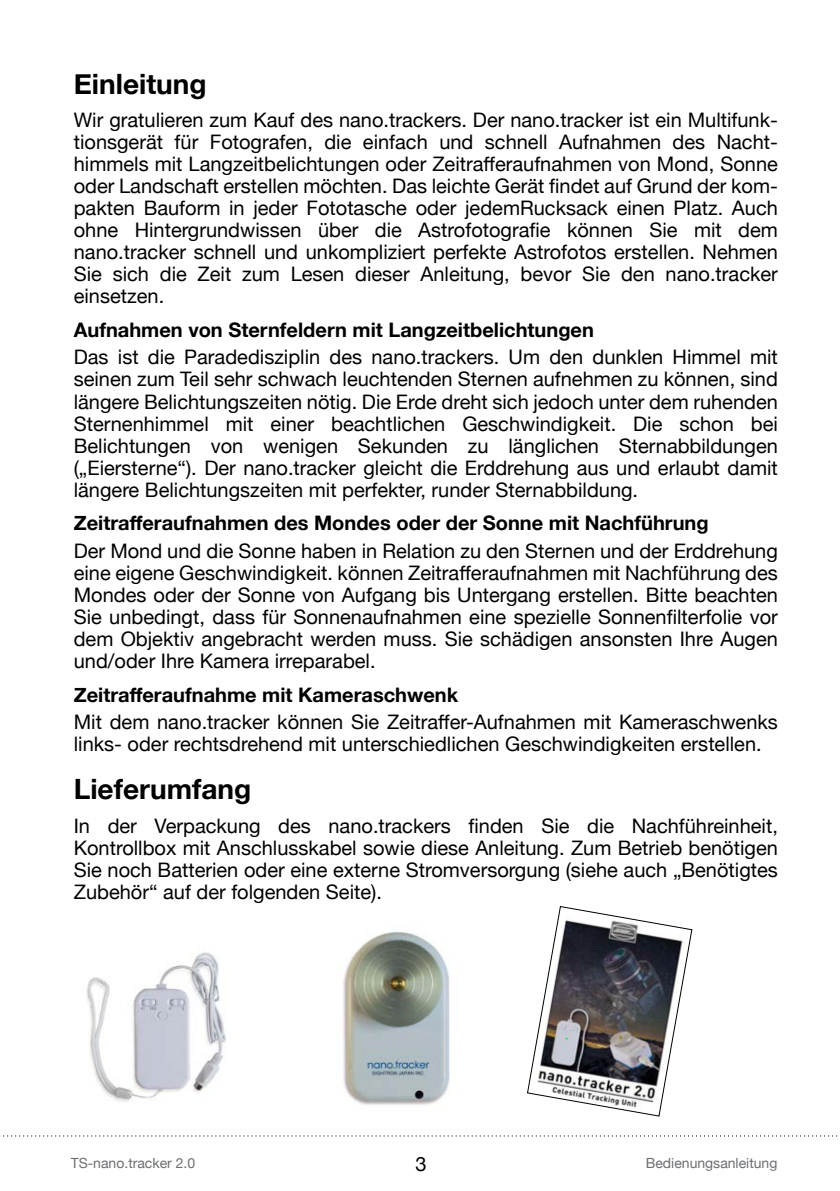
<style>
.page{position:relative;width:840px;height:1191px;background:#fff}
.page>*{position:absolute;margin:0;border:0;box-sizing:border-box;transform-origin:0 0}
.t1{font:700 28px "Helvetica Neue";color:#000}
.t2{font:20px/22px "Helvetica Neue";color:#000;text-align:justify}
.t3{font:700 20px "Helvetica Neue";color:#000}
.t4{font:14px "Helvetica Neue";color:#6c6e71}
</style>
<div class="page">
<img style="left:87px;top:952px;width:139px;height:150px">
<img style="left:343px;top:931px;width:107px;height:174px">
<svg style="left:527px;top:906px;width:165px;height:211px"></svg>
<svg style="left:0;top:1135px;width:838px;height:2px"></svg>
<h1 class="t1" style="left:74px;top:66px;width:134px">Einleitung</h1>
<p class="t2" style="left:74px;top:109px;width:705px">Wir gratulieren zum Kauf des nano.trackers. Der nano.tracker ist ein Multifunk&shy;tionsgerät für Fotografen, die einfach und schnell Aufnahmen des Nacht&shy;himmels mit Langzeitbelichtungen oder Zeitrafferaufnahmen von Mond, Sonne oder Landschaft erstellen möchten. Das leichte Gerät findet auf Grund der kom&shy;pakten Bauform in jeder Fototasche oder jedemRucksack einen Platz. Auch ohne Hintergrundwissen über die Astrofotografie können Sie mit dem nano.tracker schnell und unkompliziert perfekte Astrofotos erstellen. Nehmen Sie sich die Zeit zum Lesen dieser Anleitung, bevor Sie den nano.tracker einsetzen.</p>
<p class="t3" style="left:74px;top:317px;width:521px">Aufnahmen von Sternfeldern mit Langzeitbelichtungen</p>
<p class="t2" style="left:74px;top:346px;width:705px">Das ist die Paradedisziplin des nano.trackers. Um den dunklen Himmel mit seinen zum Teil sehr schwach leuchtenden Sternen aufnehmen zu können, sind längere Belichtungszeiten nötig. Die Erde dreht sich jedoch unter dem ruhenden Sternenhimmel mit einer beachtlichen Geschwindigkeit. Die schon bei Belichtungen von wenigen Sekunden zu länglichen Sternabbildungen („Eiersterne“). Der nano.tracker gleicht die Erddrehung aus und erlaubt damit längere Belichtungszeiten mit perfekter, runder Sternabbildung.</p>
<p class="t3" style="left:74px;top:511px;width:636px">Zeitrafferaufnahmen des Mondes oder der Sonne mit Nachführung</p>
<p class="t2" style="left:74px;top:539px;width:705px">Der Mond und die Sonne haben in Relation zu den Sternen und der Erddrehung eine eigene Geschwindigkeit. können Zeitrafferaufnahmen mit Nachführung des Mondes oder der Sonne von Aufgang bis Untergang erstellen. Bitte beachten Sie unbedingt, dass für Sonnenaufnahmen eine spezielle Sonnenfilterfolie vor dem Objektiv angebracht werden muss. Sie schädigen ansonsten Ihre Augen und/oder Ihre Kamera irreparabel.</p>
<p class="t3" style="left:74px;top:682px;width:386px">Zeitrafferaufnahme mit Kameraschwenk</p>
<p class="t2" style="left:74px;top:711px;width:705px">Mit dem nano.tracker können Sie Zeitraffer-Aufnahmen mit Kameraschwenks links- oder rechtsdrehend mit unterschiedlichen Geschwindigkeiten erstellen.</p>
<h1 class="t1" style="left:74px;top:772px;width:179px">Lieferumfang</h1>
<p class="t2" style="left:74px;top:814px;width:705px">In der Verpackung des nano.trackers finden Sie die Nachführeinheit, Kontrollbox mit Anschlusskabel sowie diese Anleitung. Zum Betrieb benötigen Sie noch Batterien oder eine externe Stromversorgung (siehe auch „Benötigtes Zubehör“ auf der folgenden Seite).</p>
<p class="t4" style="left:71px;top:1155px;width:126px">TS-nano.tracker 2.0</p>
<p class="t2" style="left:415px;top:1152px;width:13px">3</p>
<p class="t4" style="left:645px;top:1155px;width:133px">Bedienungsanleitung</p>
</div>
